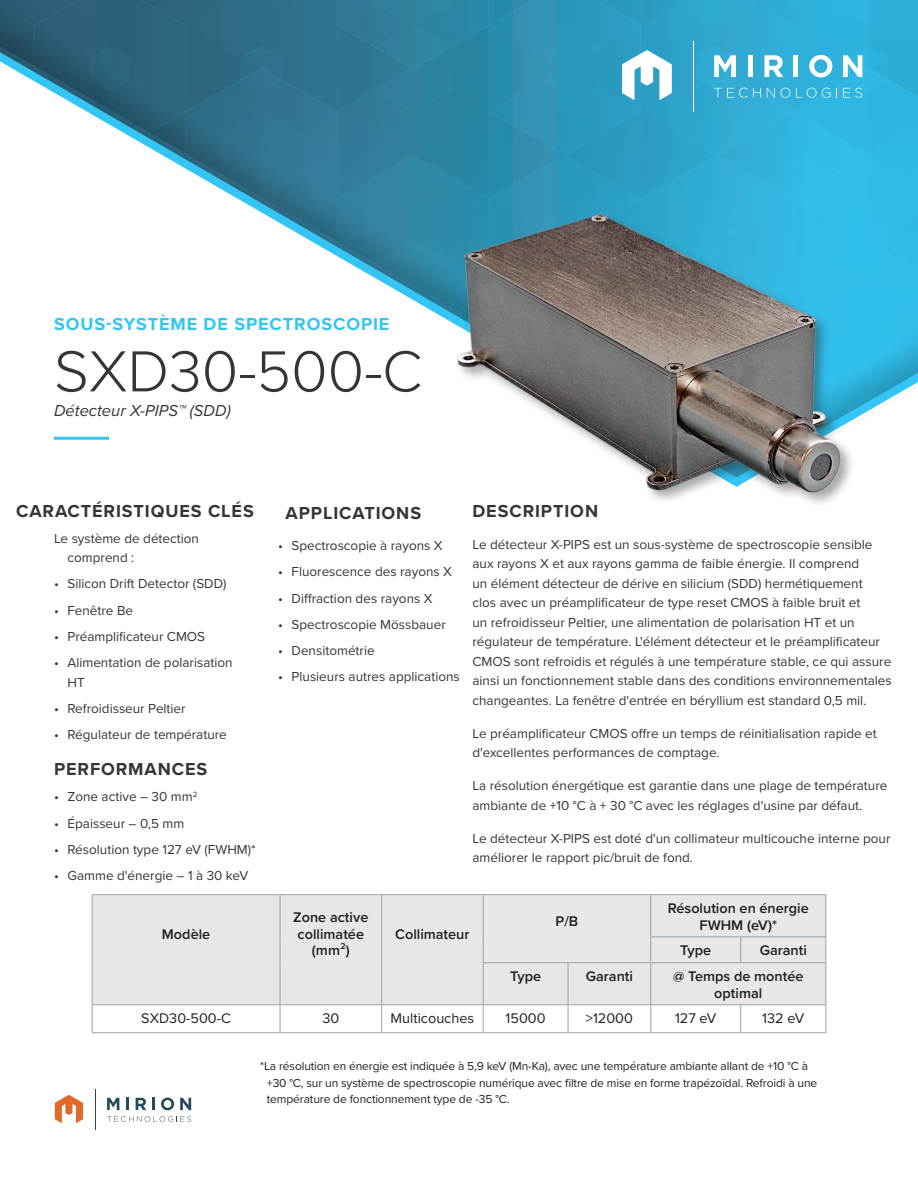
<style>
.page{position:relative;width:918px;height:1188px;background:#fff}
.page>*{position:absolute;margin:0;border:0;box-sizing:border-box;transform-origin:0 0}
.Main_Header{font:300 60px "Proxima Nova";color:#363536}
.Small_Header{font:700 18px "Proxima Nova";letter-spacing:.05em;color:#363536}
.Small_Header-2{font:700 18px "Proxima Nova";letter-spacing:.05em;color:#33c5f3}
.subheader{font:italic 16.5px "Proxima Nova";color:#363536}
.t1{font:600 14.4px/16.2px "Proxima Nova";color:#231f20;text-align:center}
.t2{font:14.4px "Proxima Nova";color:#231f20}
.Body_Copy_Small{font:13.5px/19.5px "Proxima Nova";color:#363536}
.Body_Copy{font:13.5px/19.5px "Proxima Nova";color:#363536}
.Body_Text{font:12px/16.5px "Proxima Nova";letter-spacing:-.01em;color:#231f20}
</style>
<div class="page">
<hr style="left:95px;top:1090px;width:1px;height:40px;background:#244b59">
<svg style="left:107px;top:1116px;width:84px;height:6px"></svg>
<svg style="left:107px;top:1098px;width:12px;height:12px"></svg>
<svg style="left:126px;top:1098px;width:3px;height:12px"></svg>
<svg style="left:136px;top:1098px;width:10px;height:12px"></svg>
<svg style="left:152px;top:1098px;width:3px;height:12px"></svg>
<svg style="left:161px;top:1098px;width:13px;height:12px"></svg>
<svg style="left:180px;top:1098px;width:11px;height:12px"></svg>
<svg style="left:55px;top:1095px;width:28px;height:28px"></svg>
<svg style="left:0;top:0;width:918px;height:440px"></svg>
<div style="left:455px;top:212px;width:401px;height:296px;background:#231f20;opacity:.4"></div>
<img style="left:457px;top:214px;width:385px;height:279px">
<div style="left:93px;top:895px;width:732px;height:109px;background:#e9e6e6"></div>
<hr style="left:92px;top:894px;width:188px;height:1px;background:#9ba2a8">
<hr style="left:92px;top:895px;width:1px;height:42px;background:#9ba2a8">
<hr style="left:280px;top:894px;width:102px;height:1px;background:#9ba2a8">
<hr style="left:280px;top:895px;width:1px;height:42px;background:#9ba2a8">
<hr style="left:382px;top:894px;width:101px;height:1px;background:#9ba2a8">
<hr style="left:381px;top:895px;width:1px;height:42px;background:#9ba2a8">
<svg style="left:92px;top:937px;width:1px;height:26px"></svg>
<svg style="left:280px;top:937px;width:1px;height:26px"></svg>
<svg style="left:381px;top:937px;width:1px;height:26px"></svg>
<hr style="left:92px;top:963px;width:1px;height:41px;background:#9ba2a8">
<hr style="left:280px;top:963px;width:1px;height:41px;background:#9ba2a8">
<hr style="left:381px;top:963px;width:1px;height:41px;background:#9ba2a8">
<hr style="left:483px;top:894px;width:85px;height:1px;background:#9ba2a8">
<hr style="left:483px;top:895px;width:1px;height:42px;background:#9ba2a8">
<hr style="left:568px;top:894px;width:83px;height:1px;background:#9ba2a8">
<svg style="left:483px;top:937px;width:1px;height:25px"></svg>
<hr style="left:651px;top:894px;width:90px;height:1px;background:#9ba2a8">
<hr style="left:650px;top:895px;width:1px;height:41px;background:#9ba2a8">
<hr style="left:741px;top:894px;width:85px;height:1px;background:#9ba2a8">
<hr style="left:825px;top:895px;width:1px;height:41px;background:#9ba2a8">
<hr style="left:650px;top:936px;width:91px;height:1px;background:#9ba2a8">
<svg style="left:650px;top:937px;width:1px;height:25px"></svg>
<hr style="left:741px;top:936px;width:85px;height:1px;background:#9ba2a8">
<svg style="left:740px;top:937px;width:1px;height:25px"></svg>
<svg style="left:825px;top:937px;width:1px;height:25px"></svg>
<hr style="left:483px;top:962px;width:85px;height:1px;background:#9ba2a8">
<hr style="left:483px;top:963px;width:1px;height:41px;background:#9ba2a8">
<hr style="left:568px;top:962px;width:83px;height:1px;background:#9ba2a8">
<hr style="left:568px;top:963px;width:1px;height:41px;background:#9ba2a8">
<hr style="left:651px;top:962px;width:90px;height:1px;background:#9ba2a8">
<hr style="left:650px;top:963px;width:1px;height:41px;background:#9ba2a8">
<hr style="left:741px;top:962px;width:85px;height:1px;background:#9ba2a8">
<hr style="left:825px;top:963px;width:1px;height:41px;background:#9ba2a8">
<hr style="left:92px;top:1004px;width:188px;height:1px;background:#9ba2a8">
<svg style="left:92px;top:1005px;width:1px;height:27px"></svg>
<hr style="left:280px;top:1004px;width:102px;height:1px;background:#9ba2a8">
<svg style="left:280px;top:1005px;width:1px;height:27px"></svg>
<hr style="left:382px;top:1004px;width:101px;height:1px;background:#9ba2a8">
<svg style="left:381px;top:1005px;width:1px;height:27px"></svg>
<hr style="left:483px;top:1004px;width:85px;height:1px;background:#9ba2a8">
<svg style="left:483px;top:1005px;width:1px;height:27px"></svg>
<hr style="left:568px;top:1004px;width:83px;height:1px;background:#9ba2a8">
<svg style="left:568px;top:1005px;width:1px;height:27px"></svg>
<hr style="left:651px;top:1004px;width:90px;height:1px;background:#9ba2a8">
<svg style="left:650px;top:1005px;width:1px;height:27px"></svg>
<hr style="left:741px;top:1004px;width:85px;height:1px;background:#9ba2a8">
<svg style="left:740px;top:1005px;width:1px;height:27px"></svg>
<svg style="left:825px;top:1005px;width:1px;height:27px"></svg>
<hr style="left:92px;top:1032px;width:188px;height:1px;background:#9ba2a8">
<hr style="left:280px;top:1032px;width:102px;height:1px;background:#9ba2a8">
<hr style="left:382px;top:1032px;width:101px;height:1px;background:#9ba2a8">
<hr style="left:483px;top:1032px;width:85px;height:1px;background:#9ba2a8">
<hr style="left:568px;top:1032px;width:83px;height:1px;background:#9ba2a8">
<hr style="left:651px;top:1032px;width:90px;height:1px;background:#9ba2a8">
<hr style="left:741px;top:1032px;width:85px;height:1px;background:#9ba2a8">
<p class="Small_Header-2" style="left:54px;top:310px;width:337px">SOUS-SYSTÈME DE SPECTROSCOPIE</p>
<p class="Main_Header" style="left:54px;top:327px;width:370px">SXD30-500-C</p>
<p class="subheader" style="left:54px;top:399px;width:178px">Détecteur X-PIPS™ (SDD)</p>
<p class="Small_Header" style="left:16px;top:498px;width:239px">CARACTÉRISTIQUES CLÉS</p>
<p class="Body_Copy" style="left:68px;top:528px;width:133px;text-indent:-14px">Le système de détection comprend :</p>
<p class="Body_Copy_Small" style="left:54px;top:574px;width:174px">• Silicon Drift Detector (SDD)</p>
<p class="Body_Copy_Small" style="left:54px;top:600px;width:81px">• Fenêtre Be</p>
<p class="Body_Copy_Small" style="left:54px;top:626px;width:153px">• Préamplificateur CMOS</p>
<p class="Body_Copy_Small" style="left:68px;top:652px;width:167px;text-indent:-14px">• Alimentation de polarisation<br>HT</p>
<p class="Body_Copy_Small" style="left:54px;top:698px;width:133px">• Refroidisseur Peltier</p>
<p class="Body_Copy_Small" style="left:54px;top:724px;width:174px">• Régulateur de température</p>
<p class="Small_Header" style="left:54px;top:755px;width:155px">PERFORMANCES</p>
<p class="Body_Copy_Small" style="left:54px;top:786px;width:145px">• Zone active – 30 mm<sup>2</sup></p>
<p class="Body_Copy_Small" style="left:54px;top:813px;width:132px">• Épaisseur – 0,5 mm</p>
<p class="Body_Copy_Small" style="left:54px;top:839px;width:203px">• Résolution type 127 eV (FWHM)*</p>
<p class="Body_Copy_Small" style="left:54px;top:865px;width:196px">• Gamme d'énergie – 1 à 30 keV</p>
<p class="t1" style="left:162px;top:925px;width:50px">Modèle</p>
<p class="Small_Header" style="left:286px;top:499px;width:137px">APPLICATIONS</p>
<p class="Small_Header" style="left:472px;top:498px;width:127px">DESCRIPTION</p>
<p class="Body_Copy_Small" style="left:278px;top:535px;width:166px">• Spectroscopie à rayons X</p>
<p class="Body_Copy_Small" style="left:278px;top:562px;width:175px">• Fluorescence des rayons X</p>
<p class="Body_Copy_Small" style="left:278px;top:588px;width:156px">• Diffraction des rayons X</p>
<p class="Body_Copy_Small" style="left:278px;top:614px;width:169px">• Spectroscopie Mössbauer</p>
<p class="Body_Copy_Small" style="left:278px;top:640px;width:98px">• Densitométrie</p>
<p class="Body_Copy_Small" style="left:278px;top:667px;width:183px">• Plusieurs autres applications</p>
<p class="Body_Copy_Small" style="left:472px;top:534px;width:421px">Le détecteur X-PIPS est un sous-système de spectroscopie sensible aux rayons X et aux rayons gamma de faible énergie. Il comprend<br>un élément détecteur de dérive en silicium (SDD) hermétiquement<br>clos avec un préamplificateur de type reset CMOS à faible bruit et<br>un refroidisseur Peltier, une alimentation de polarisation HT et un régulateur de température. L'élément détecteur et le préamplificateur CMOS sont refroidis et régulés à une température stable, ce qui assure ainsi un fonctionnement stable dans des conditions environnementales changeantes. La fenêtre d'entrée en béryllium est standard 0,5 mil.</p>
<p class="Body_Copy_Small" style="left:472px;top:723px;width:406px">Le préamplificateur CMOS offre un temps de réinitialisation rapide et d'excellentes performances de comptage.</p>
<p class="Body_Copy_Small" style="left:472px;top:775px;width:416px">La résolution énergétique est garantie dans une plage de température ambiante de +10 °C à + 30 °C avec les réglages d'usine par défaut.</p>
<p class="Body_Copy_Small" style="left:472px;top:828px;width:419px">Le détecteur X-PIPS est doté d'un collimateur multicouche interne pour améliorer le rapport pic/bruit de fond.</p>
<p class="t1" style="left:293px;top:909px;width:77px">Zone active collimatée (mm²)</p>
<p class="t1" style="left:395px;top:925px;width:76px">Collimateur</p>
<p class="t1" style="left:556px;top:913px;width:24px">P/B</p>
<p class="t1" style="left:668px;top:900px;width:142px">Résolution en énergie<br>FWHM (eV)*</p>
<p class="t1" style="left:680px;top:942px;width:33px">Type</p>
<p class="t1" style="left:760px;top:942px;width:49px">Garanti</p>
<p class="t1" style="left:510px;top:968px;width:33px">Type</p>
<p class="t1" style="left:586px;top:968px;width:49px">Garanti</p>
<p class="t1" style="left:673px;top:968px;width:132px">@ Temps de montée optimal</p>
<p class="t2" style="left:141px;top:1008px;width:91px">SXD30-500-C</p>
<p class="t2" style="left:322px;top:1008px;width:18px">30</p>
<p class="t2" style="left:391px;top:1008px;width:85px">Multicouches</p>
<p class="t2" style="left:506px;top:1008px;width:41px">15000</p>
<p class="t2" style="left:586px;top:1008px;width:49px">&gt;12000</p>
<p class="t2" style="left:675px;top:1008px;width:43px">127 eV</p>
<p class="t2" style="left:762px;top:1008px;width:44px">132 eV</p>
<p class="Body_Text" style="left:267px;top:1057px;width:552px;text-indent:-7px">*La résolution en énergie est indiquée à 5,9 keV (Mn-Ka), avec une température ambiante allant de +10 °C à +30 °C, sur un système de spectroscopie numérique avec filtre de mise en forme trapézoïdal. Refroidi à une température de fonctionnement type de -35 °C.</p>
</div>
